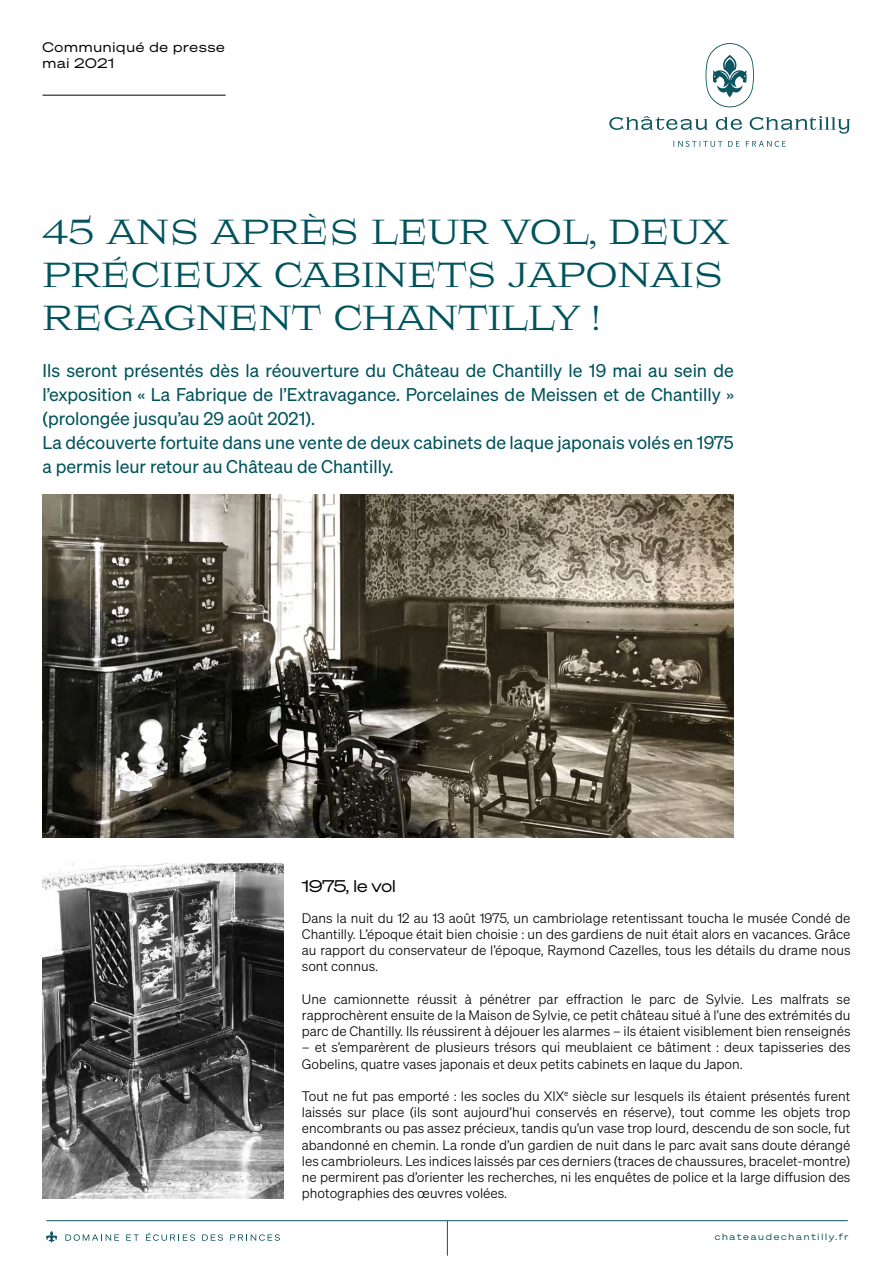
<style>
.page{position:relative;width:893px;height:1263px;background:#fff}
.page>*{position:absolute;margin:0;border:0;box-sizing:border-box;transform-origin:0 0}
.t1{font:36px/43.2px "Ducd Aumale Cavalerie";color:#00535c}
.t2{font:18px/24px "Sohne Buch";color:#00535c}
.t3{font:16.5px "Sohne Breit Buch";color:#000}
.t4{font:13.5px/16.2px "Sohne Leicht";color:#000;text-align:justify}
.t5{font:13.5px/16.2px "Sohne Breit Buch";letter-spacing:.06em;color:#000}
.t6{font:9px "Sohne Breit Buch";letter-spacing:.2em;color:#0c545f}
</style>
<div class="page">
<hr style="left:46px;top:1220px;width:802px;height:1px;background:#0c545f">
<hr style="left:447px;top:1221px;width:1px;height:35px;background:#0c545f">
<svg style="left:65px;top:1234px;width:54px;height:7px"></svg>
<svg style="left:126px;top:1234px;width:13px;height:7px"></svg>
<svg style="left:146px;top:1233px;width:49px;height:8px"></svg>
<svg style="left:202px;top:1234px;width:21px;height:7px"></svg>
<svg style="left:230px;top:1234px;width:50px;height:7px"></svg>
<svg style="left:46px;top:1231px;width:11px;height:12px"></svg>
<hr style="left:43px;top:95px;width:183px;height:1px;background:#000">
<svg style="left:609px;top:116px;width:99px;height:14px"></svg>
<svg style="left:716px;top:117px;width:26px;height:13px"></svg>
<svg style="left:750px;top:116px;width:100px;height:18px"></svg>
<svg style="left:673px;top:141px;width:66px;height:6px"></svg>
<svg style="left:745px;top:141px;width:41px;height:6px"></svg>
<svg style="left:705px;top:43px;width:49px;height:64px"></svg>
<img style="left:43px;top:494px;width:691px;height:344px">
<img style="left:43px;top:862px;width:241px;height:336px">
<p class="t5" style="left:43px;top:39px;width:184px">Communiqué de presse mai 2021</p>
<h1 class="t1" style="left:43px;top:210px;width:688px">45 ANS APRÈS LEUR VOL, DEUX<br>PRÉCIEUX CABINETS JAPONAIS<br>REGAGNENT CHANTILLY !</h1>
<p class="t2" style="left:43px;top:357px;width:693px">Ils seront présentés dès la réouverture du Château de Chantilly le 19 mai au sein de l’exposition « La Fabrique de l’Extravagance. Porcelaines de Meissen et de Chantilly » (prolongée jusqu’au 29 août 2021).<br>La découverte fortuite dans une vente de deux cabinets de laque japonais volés en 1975 a permis leur retour au Château de Chantilly.</p>
<p class="t3" style="left:302px;top:876px;width:95px">1975, le vol</p>
<p class="t4" style="left:302px;top:909px;width:550px">Dans la nuit du 12 au 13 août 1975, un cambriolage retentissant toucha le musée Condé de Chantilly. L’époque était bien choisie : un des gardiens de nuit était alors en vacances. Grâce au rapport du conservateur de l’époque, Raymond Cazelles, tous les détails du drame nous sont connus.</p>
<p class="t4" style="left:302px;top:990px;width:550px">Une camionnette réussit à pénétrer par effraction le parc de Sylvie. Les malfrats se rapprochèrent ensuite de la Maison de Sylvie, ce petit château situé à l’une des extrémités du parc de Chantilly. Ils réussirent à déjouer les alarmes – ils étaient visiblement bien renseignés</p>
<p class="t4" style="left:302px;top:1039px;width:550px">– et s’emparèrent de plusieurs trésors qui meublaient ce bâtiment : deux tapisseries des<br>Gobelins, quatre vases japonais et deux petits cabinets en laque du Japon.</p>
<p class="t4" style="left:302px;top:1088px;width:550px">Tout ne fut pas emporté : les socles du XIX<sup>e</sup> siècle sur lesquels ils étaient présentés furent laissés sur place (ils sont aujourd’hui conservés en réserve), tout comme les objets trop encombrants ou pas assez précieux, tandis qu’un vase trop lourd, descendu de son socle, fut abandonné en chemin. La ronde d’un gardien de nuit dans le parc avait sans doute dérangé les cambrioleurs. Les indices laissés par ces derniers (traces de chaussures, bracelet-montre) ne permirent pas d’orienter les recherches, ni les enquêtes de police et la large diffusion des photographies des œuvres volées.</p>
<p class="t6" style="left:715px;top:1231px;width:135px">chateaudechantilly.fr</p>
</div>
